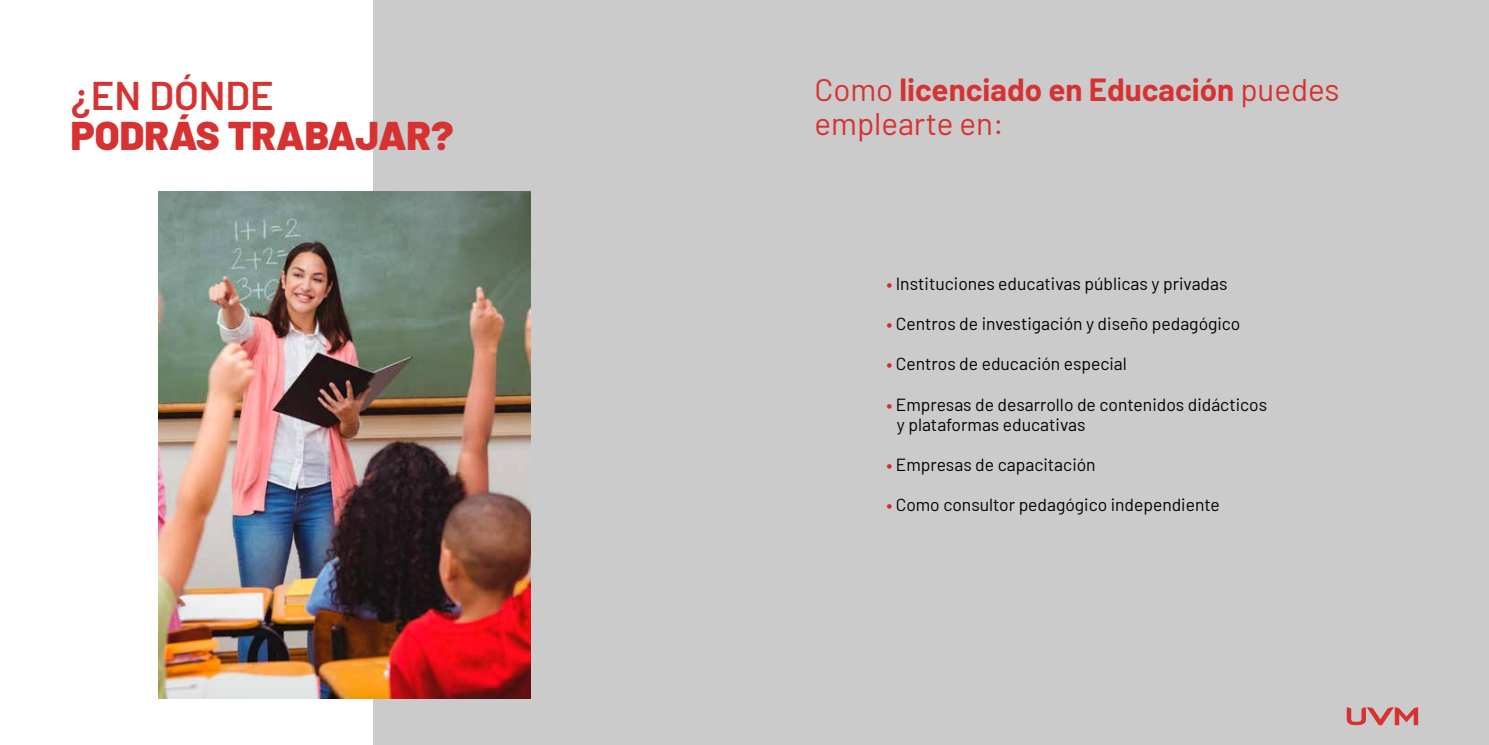
<style>
.page{position:relative;width:1489px;height:745px;background:#fff}
.page>*{position:absolute;margin:0;border:0;box-sizing:border-box;transform-origin:0 0}
.t1{font:900 40px "Barlow";color:#d73232}
.t2{font:600 40px "Barlow";color:#d73232}
.t3{font:31.25px/33.8px "Barlow";color:#d73232}
.t4{font:17.5px/20px "Barlow";color:#000}
.s1{font-weight:700}
.s2{font-family:"Myriad Pro";font-weight:700;color:#d7282f}
</style>
<div class="page">
<div style="left:373px;top:0;width:1115px;height:744px;background:#cbcbcb"></div>
<img style="left:159px;top:191px;width:372px;height:507px">
<svg style="left:1346px;top:707px;width:71px;height:17px"></svg>
<h1 class="t2" style="left:71px;top:66px;width:204px">¿EN DÓNDE</h1>
<h1 class="t1" style="left:71px;top:106px;width:384px">PODRÁS TRABAJAR?</h1>
<h2 class="t3" style="left:814px;top:71px;width:526px">Como <span class="s1">licenciado en Educación</span> puedes emplearte en:</h2>
<p class="t4" style="left:886px;top:272px;width:343px"><span class="s2">•</span> Instituciones educativas públicas y privadas</p>
<p class="t4" style="left:886px;top:312px;width:355px"><span class="s2">•</span> Centros de investigación y diseño pedagógico</p>
<p class="t4" style="left:886px;top:352px;width:242px"><span class="s2">•</span> Centros de educación especial</p>
<p class="t4" style="left:896px;top:392px;width:372px;text-indent:-11px"><span class="s2">•</span> Empresas de desarrollo de contenidos didácticos y plataformas educativas</p>
<p class="t4" style="left:886px;top:452px;width:211px"><span class="s2">•</span> Empresas de capacitación</p>
<p class="t4" style="left:886px;top:492px;width:335px"><span class="s2">•</span> Como consultor pedagógico independiente</p>
</div>
